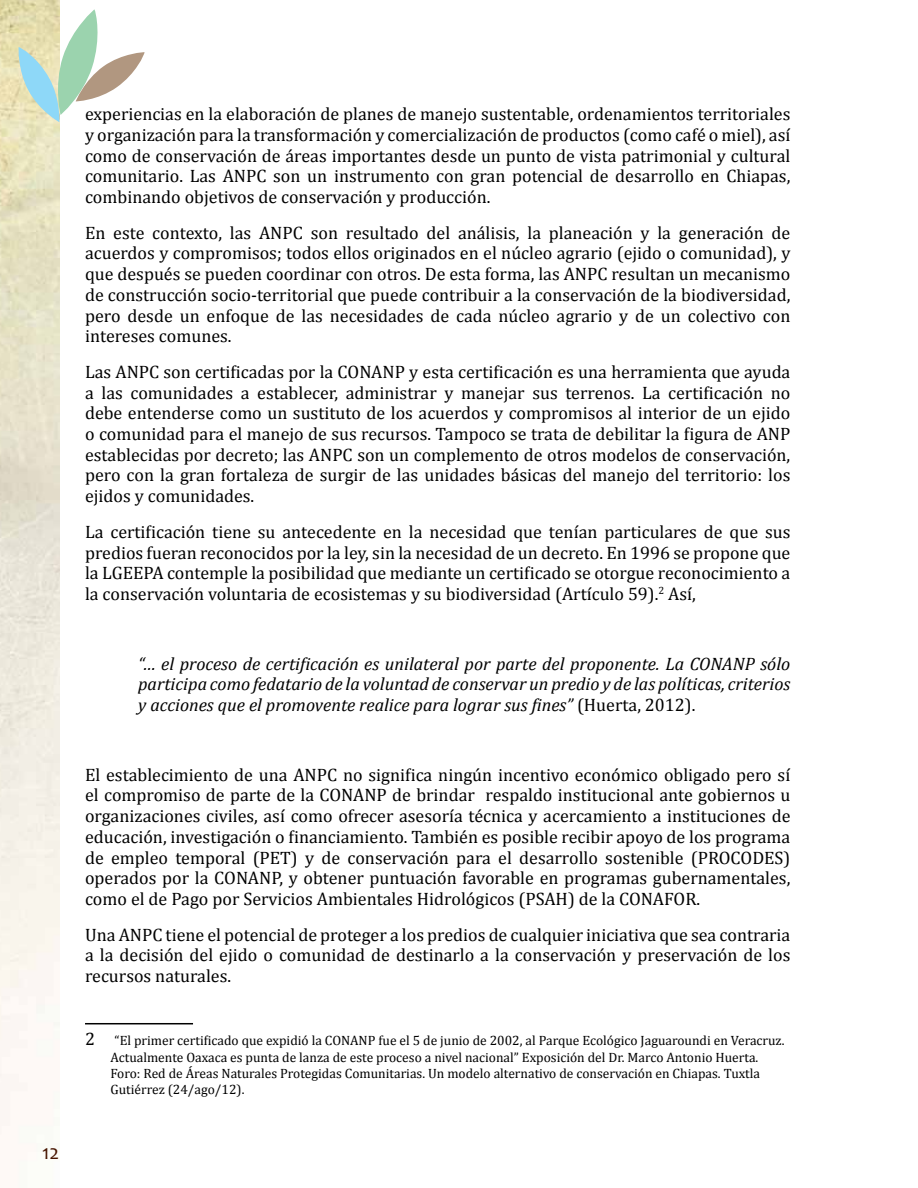
<style>
.page{position:relative;width:918px;height:1188px;background:#fff}
.page>*{position:absolute;margin:0;border:0;box-sizing:border-box;transform-origin:0 0}
.t1{font:21px "Candara";color:#471500}
.t2{font:18px/20.7px "Cambria";color:#000;text-align:justify}
.t3{font:italic 18px/20.7px "Cambria";color:#000;text-align:justify}
.t4{font:13.5px/16.2px "Cambria";color:#000}
.s1{font-style:normal}
.s2{font-size:18px}
</style>
<div class="page">
<img style="left:0;top:0;width:60px;height:1135px">
<svg style="left:17px;top:9px;width:128px;height:113px"></svg>
<hr style="left:85px;top:1023px;width:108px;height:1px;background:#000">
<p class="t1" style="left:42px;top:1139px;width:19px">12</p>
<p class="t2" style="left:85px;top:104px;width:707px">experiencias en la elaboración de planes de manejo sustentable, ordenamientos territoriales y organización para la transformación y comercialización de productos (como café o miel), así como de conservación de áreas importantes desde un punto de vista patrimonial y cultural comunitario. Las ANPC son un instrumento con gran potencial de desarrollo en Chiapas, combinando objetivos de conservación y producción.</p>
<p class="t2" style="left:85px;top:222px;width:707px">En este contexto, las ANPC son resultado del análisis, la planeación y la generación de acuerdos y compromisos; todos ellos originados en el núcleo agrario (ejido o comunidad), y que después se pueden coordinar con otros. De esta forma, las ANPC resultan un mecanismo de construcción socio-territorial que puede contribuir a la conservación de la biodiversidad, pero desde un enfoque de las necesidades de cada núcleo agrario y de un colectivo con intereses comunes.</p>
<p class="t2" style="left:85px;top:361px;width:707px">Las ANPC son certificadas por la CONANP y esta certificación es una herramienta que ayuda a las comunidades a establecer, administrar y manejar sus terrenos. La certificación no debe entenderse como un sustituto de los acuerdos y compromisos al interior de un ejido o comunidad para el manejo de sus recursos. Tampoco se trata de debilitar la figura de ANP establecidas por decreto; las ANPC son un complemento de otros modelos de conservación, pero con la gran fortaleza de surgir de las unidades básicas del manejo del territorio: los ejidos y comunidades.</p>
<p class="t2" style="left:85px;top:521px;width:707px">La certificación tiene su antecedente en la necesidad que tenían particulares de que sus predios fueran reconocidos por la ley, sin la necesidad de un decreto. En 1996 se propone que la LGEEPA contemple la posibilidad que mediante un certificado se otorgue reconocimiento a la conservación voluntaria de ecosistemas y su biodiversidad (Artículo 59).<sup>2</sup> Así,</p>
<p class="t3" style="left:138px;top:652px;width:654px">“… el proceso de certificación es unilateral por parte del proponente. La CONANP sólo participa como fedatario de la voluntad de conservar un predio y de las políticas, criterios y acciones que el promovente realice para lograr sus fines” <span class="s1">(Huerta, 2012).</span></p>
<p class="t2" style="left:85px;top:764px;width:707px">El establecimiento de una ANPC no significa ningún incentivo económico obligado pero sí el compromiso de parte de la CONANP de brindar respaldo institucional ante gobiernos u organizaciones civiles, así como ofrecer asesoría técnica y acercamiento a instituciones de educación, investigación o financiamiento. También es posible recibir apoyo de los programa de empleo temporal (PET) y de conservación para el desarrollo sostenible (PROCODES) operados por la CONANP, y obtener puntuación favorable en programas gubernamentales, como el de Pago por Servicios Ambientales Hidrológicos (PSAH) de la CONAFOR.</p>
<p class="t2" style="left:85px;top:924px;width:707px">Una ANPC tiene el potencial de proteger a los predios de cualquier iniciativa que sea contraria a la decisión del ejido o comunidad de destinarlo a la conservación y preservación de los recursos naturales.</p>
<p class="t4" style="left:111px;top:1033px;width:676px;text-indent:-26px"><span class="s2">2</span> “El primer certificado que expidió la CONANP fue el 5 de junio de 2002, al Parque Ecológico Jaguaroundi en Veracruz.<br>Actualmente Oaxaca es punta de lanza de este proceso a nivel nacional” Exposición del Dr. Marco Antonio Huerta.<br>Foro: Red de Áreas Naturales Protegidas Comunitarias. Un modelo alternativo de conservación en Chiapas. Tuxtla Gutiérrez (24/ago/12).</p>
</div>
